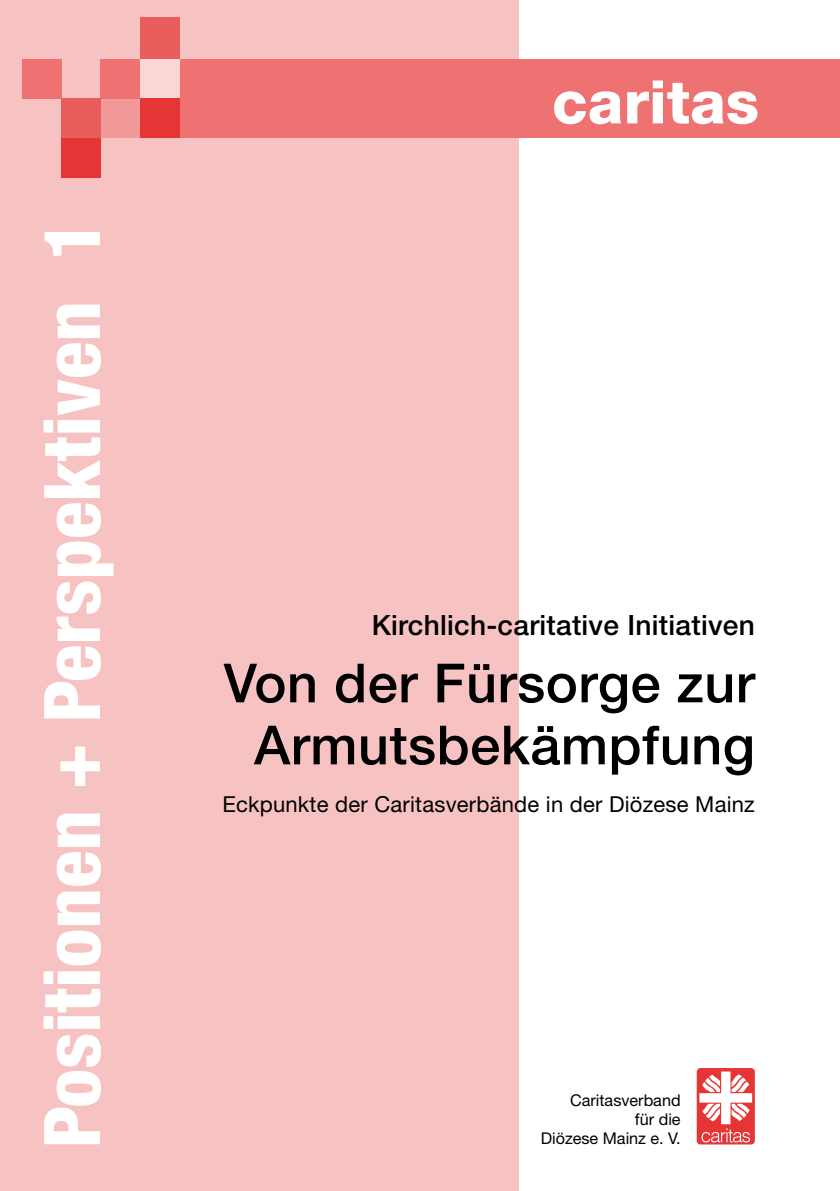
<style>
.page{position:relative;width:840px;height:1191px;background:#fff}
.page>*{position:absolute;margin:0;border:0;box-sizing:border-box;transform-origin:0 0}
.t1{font:800 condensed 78px "Helvetica Neue";color:#fff}
.t2{font:800 60px "Helvetica Neue";color:#fff}
.t3{font:500 54px/62px "Helvetica Neue";letter-spacing:.01em;color:#000;text-align:center}
.t4{font:500 28px "Helvetica Neue";letter-spacing:.01em;color:#000}
.t5{font:22px "Helvetica Neue";letter-spacing:.01em;color:#000}
.t6{font:16.2px/19.4px "Helvetica Neue";color:#000;text-align:right}
</style>
<div class="page">
<div style="left:0;top:0;width:518px;height:1191px;background:#f7c2c2"></div>
<svg style="left:696px;top:1068px;width:58px;height:76px"></svg>
<div style="left:179px;top:59px;width:660px;height:79px;background:#ed7271"></div>
<div style="left:140px;top:59px;width:39px;height:40px;background:#fad7d6"></div>
<div style="left:140px;top:99px;width:39px;height:39px;background:#e53534"></div>
<div style="left:100px;top:99px;width:40px;height:39px;background:#f29a99"></div>
<div style="left:140px;top:17px;width:39px;height:42px;background:#ea5d5d"></div>
<div style="left:100px;top:59px;width:40px;height:40px;background:#ed7271"></div>
<div style="left:61px;top:99px;width:39px;height:39px;background:#ea5d5d"></div>
<div style="left:61px;top:138px;width:39px;height:39px;background:#e53534"></div>
<div style="left:22px;top:59px;width:39px;height:40px;background:#ed7271"></div>
<h1 class="t1" style="left:24px;top:1148px;width:930px;rotate:-90deg">Positionen + Perspektiven 1</h1>
<h2 class="t2" style="left:552px;top:66px;width:208px">caritas</h2>
<p class="t4" style="left:371px;top:608px;width:384px">Kirchlich-caritative Initiativen</p>
<h3 class="t3" style="left:224px;top:651px;width:532px">Von der Fürsorge zur<br>Armutsbekämpfung</h3>
<p class="t5" style="left:222px;top:790px;width:533px">Eckpunkte der Caritasverbände in der Diözese Mainz</p>
<p class="t6" style="left:540px;top:1089px;width:141px">Caritasverband<br>für die<br>Diözese Mainz e. V.</p>
</div>
